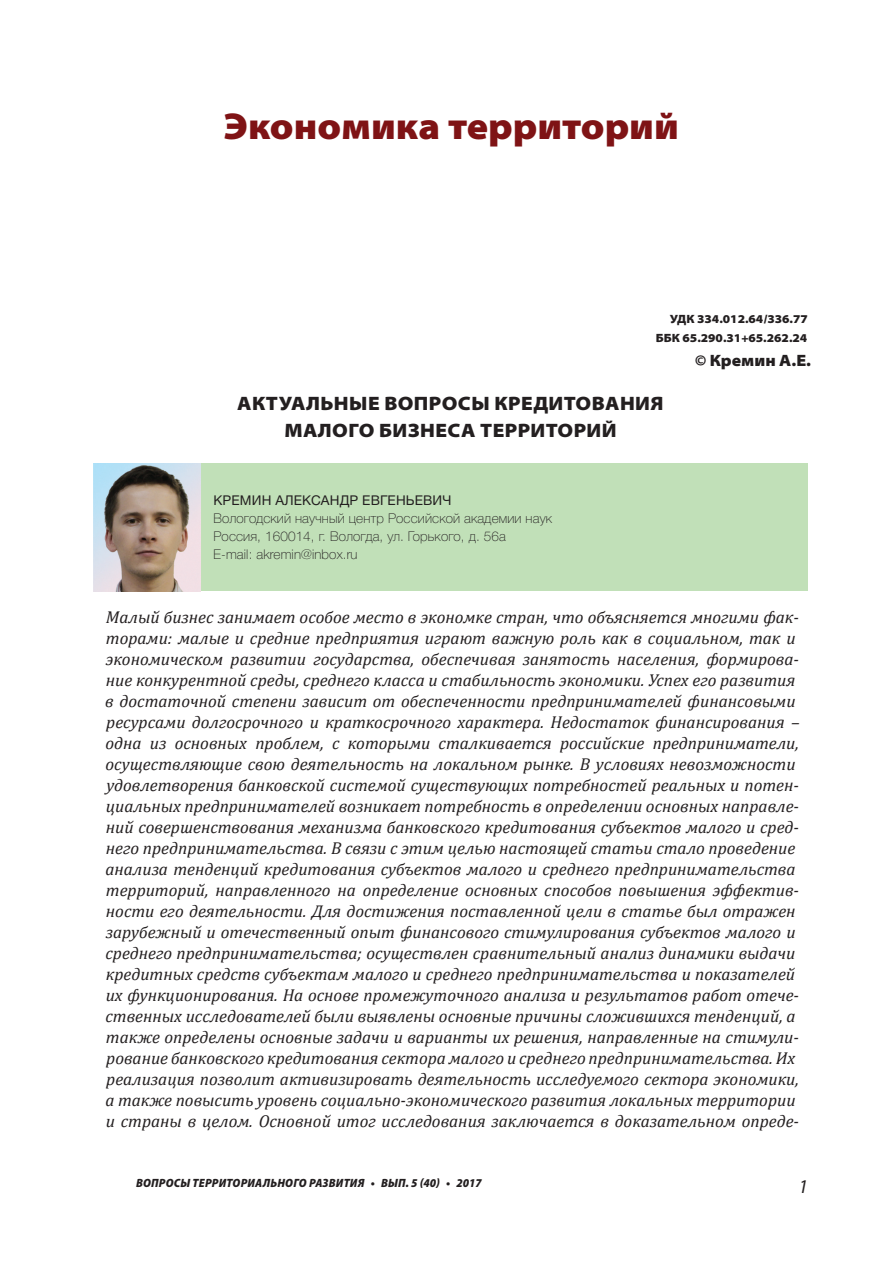
<style>
.page{position:relative;width:893px;height:1263px;background:#fff}
.page>*{position:absolute;margin:0;border:0;box-sizing:border-box;transform-origin:0 0}
.t1{font:900 semi-expanded 37.5px "Myriad Pro";color:#7f1315}
.t2{font:900 semi-expanded 19.5px/27px "Myriad Pro";letter-spacing:.02em;color:#231f20;text-align:center}
.t3{font:italic 19.5px "Myriad Pro";color:#231f20}
.t4{font:italic 17.25px/21px "Cambria";color:#231f20}
.t5{font:900 semi-expanded 16.5px "Myriad Pro";color:#231f20}
.t6{font:100 13.5px/18px "Helvetica Neue Cyr";letter-spacing:.01em;color:#231f20}
.t7{font:13.5px "Helvetica Neue Cyr";letter-spacing:.01em;color:#231f20}
.t8{font:italic 900 semi-condensed 12px "Myriad Pro";letter-spacing:.02em;color:#231f20}
.t9{font:900 semi-expanded 12px/18.6px "Myriad Pro";color:#231f20;text-align:right}
</style>
<div class="page">
<div style="left:94px;top:463px;width:714px;height:128px;background:#c1e0b8"></div>
<img style="left:93px;top:463px;width:108px;height:128px">
<h1 class="t1" style="left:223px;top:112px;width:457px">Экономика территорий</h1>
<p class="t9" style="left:656px;top:311px;width:154px">УДК 334.012.64/336.77<br>ББК 65.290.31+65.262.24</p>
<p class="t5" style="left:695px;top:354px;width:118px">© Кремин А.Е.</p>
<p class="t2" style="left:237px;top:391px;width:428px">АКТУАЛЬНЫЕ ВОПРОСЫ КРЕДИТОВАНИЯ<br>МАЛОГО БИЗНЕСА ТЕРРИТОРИЙ</p>
<p class="t7" style="left:213px;top:495px;width:239px">КРЕМИН АЛЕКСАНДР ЕВГЕНЬЕВИЧ</p>
<p class="t6" style="left:213px;top:510px;width:340px">Вологодский научный центр Российской академии наук<br>Россия, 160014, г. Вологда, ул. Горького, д. 56а<br>E-mail: akremin@inbox.ru</p>
<p class="t4" style="left:105px;top:607px;width:696px">Малый бизнес занимает особое место в экономке стран, что объясняется многими фак&shy;торами: малые и средние предприятия играют важную роль как в социальном, так и экономическом развитии государства, обеспечивая занятость населения, формирова&shy;ние конкурентной среды, среднего класса и стабильность экономики. Успех его развития в достаточной степени зависит от обеспеченности предпринимателей финансовыми ресурсами долгосрочного и краткосрочного характера. Недостаток финансирования – одна из основных проблем, с которыми сталкивается российские предприниматели, осуществляющие свою деятельность на локальном рынке. В условиях невозможности удовлетворения банковской системой существующих потребностей реальных и потен&shy;циальных предпринимателей возникает потребность в определении основных направле&shy;ний совершенствования механизма банковского кредитования субъектов малого и сред&shy;него предпринимательства. В связи с этим целью настоящей статьи стало проведение анализа тенденций кредитования субъектов малого и среднего предпринимательства территорий, направленного на определение основных способов повышения эффектив&shy;ности его деятельности. Для достижения поставленной цели в статье был отражен зарубежный и отечественный опыт финансового стимулирования субъектов малого и среднего предпринимательства; осуществлен сравнительный анализ динамики выдачи кредитных средств субъектам малого и среднего предпринимательства и показателей их функционирования. На основе промежуточного анализа и результатов работ отече&shy;ственных исследователей были выявлены основные причины сложившихся тенденций, а также определены основные задачи и варианты их решения, направленные на стимули&shy;рование банковского кредитования сектора малого и среднего предпринимательства. Их реализация позволит активизировать деятельность исследуемого сектора экономики, а также повысить уровень социально-экономического развития локальных территории и страны в целом. Основной итог исследования заключается в доказательном опреде-</p>
<p class="t8" style="left:136px;top:1178px;width:347px">ВОПРОСЫ ТЕРРИТОРИАЛЬНОГО РАЗВИТИЯ • ВЫП. 5 (40) • 2017</p>
<p class="t3" style="left:798px;top:1178px;width:11px">1</p>
</div>
